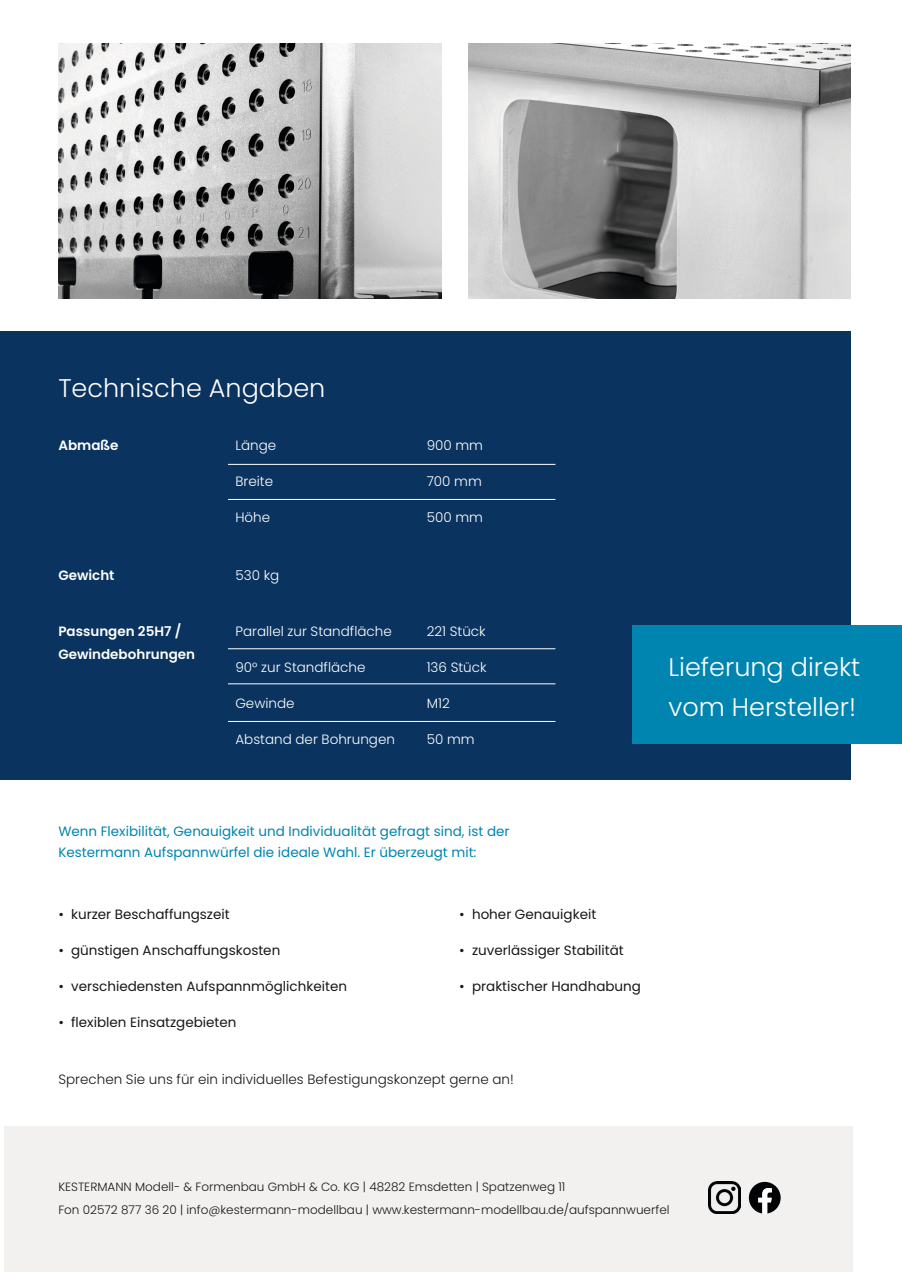
<style>
.page{position:relative;width:902px;height:1272px;background:#fff}
.page>*{position:absolute;margin:0;border:0;box-sizing:border-box;transform-origin:0 0}
.t1{font:300 25.5px/39px "Poppins";color:#fff}
.t2{font:13.5px "Poppins";color:#171818}
.t3{font:300 13.5px "Poppins";color:#fff}
.t4{font:13.5px/21px "Poppins";color:#0085b1}
.t5{font:300 13.5px "Poppins";color:#171818}
.t6{font:600 13.5px/22.5px "Poppins";color:#fff}
.t7{font:300 12px/22.5px "Poppins";color:#171818}
</style>
<div class="page">
<img style="left:58px;top:43px;width:383px;height:255px">
<div style="left:0;top:331px;width:850px;height:448px;background:#0a335f"></div>
<div style="left:4px;top:1126px;width:848px;height:145px;background:#f2f1f0"></div>
<hr style="left:228px;top:464px;width:327px;height:1px;background:#fff">
<hr style="left:228px;top:648px;width:327px;height:1px;background:#fff">
<hr style="left:228px;top:721px;width:327px;height:1px;background:#fff">
<hr style="left:228px;top:499px;width:327px;height:1px;background:#fff">
<hr style="left:228px;top:683px;width:327px;height:1px;background:#fff">
<img style="left:468px;top:43px;width:382px;height:255px">
<div style="left:632px;top:625px;width:269px;height:119px;background:#0085b1"></div>
<img style="left:708px;top:1181px;width:32px;height:32px">
<svg style="left:748px;top:1181px;width:32px;height:32px"></svg>
<h1 class="t1" style="left:58px;top:369px;width:268px">Technische Angaben</h1>
<p class="t6" style="left:58px;top:434px;width:62px">Abmaße</p>
<p class="t3" style="left:235px;top:437px;width:42px">Länge</p>
<p class="t3" style="left:235px;top:473px;width:39px">Breite</p>
<p class="t3" style="left:235px;top:509px;width:36px">Höhe</p>
<p class="t6" style="left:58px;top:564px;width:58px">Gewicht</p>
<p class="t3" style="left:235px;top:567px;width:45px">530 kg</p>
<p class="t6" style="left:58px;top:620px;width:138px">Passungen 25H7 /<br>Gewindebohrungen</p>
<p class="t3" style="left:235px;top:623px;width:158px">Parallel zur Standfläche</p>
<p class="t3" style="left:235px;top:659px;width:131px">90° zur Standfläche</p>
<p class="t3" style="left:235px;top:695px;width:61px">Gewinde</p>
<p class="t3" style="left:235px;top:731px;width:161px">Abstand der Bohrungen</p>
<p class="t3" style="left:426px;top:437px;width:58px">900 mm</p>
<p class="t3" style="left:426px;top:473px;width:57px">700 mm</p>
<p class="t3" style="left:426px;top:509px;width:58px">500 mm</p>
<p class="t3" style="left:426px;top:623px;width:60px">221 Stück</p>
<p class="t3" style="left:426px;top:659px;width:61px">136 Stück</p>
<p class="t3" style="left:426px;top:695px;width:25px">M12</p>
<p class="t3" style="left:426px;top:731px;width:49px">50 mm</p>
<h1 class="t1" style="left:668px;top:648px;width:193px">Lieferung direkt vom Hersteller!</h1>
<p class="t4" style="left:58px;top:820px;width:452px">Wenn Flexibilität, Genauigkeit und Individualität gefragt sind, ist der<br>Kestermann Aufspannwürfel die ideale Wahl. Er überzeugt mit:</p>
<p class="t2" style="left:58px;top:905px;width:173px">• kurzer Beschaffungszeit</p>
<p class="t2" style="left:58px;top:942px;width:223px">• günstigen Anschaffungskosten</p>
<p class="t2" style="left:58px;top:978px;width:290px">• verschiedensten Aufspannmöglichkeiten</p>
<p class="t2" style="left:58px;top:1014px;width:180px">• flexiblen Einsatzgebieten</p>
<p class="t2" style="left:459px;top:906px;width:138px">• hoher Genauigkeit</p>
<p class="t2" style="left:459px;top:942px;width:166px">• zuverlässiger Stabilität</p>
<p class="t2" style="left:459px;top:978px;width:183px">• praktischer Handhabung</p>
<p class="t5" style="left:58px;top:1071px;width:457px">Sprechen Sie uns für ein individuelles Befestigungskonzept gerne an!</p>
<p class="t7" style="left:58px;top:1175px;width:612px">KESTERMANN Modell- &amp; Formenbau GmbH &amp; Co. KG | 48282 Emsdetten | Spatzenweg 11<br>Fon 02572 877 36 20 | info@kestermann-modellbau | www.kestermann-modellbau.de/aufspannwuerfel</p>
</div>
